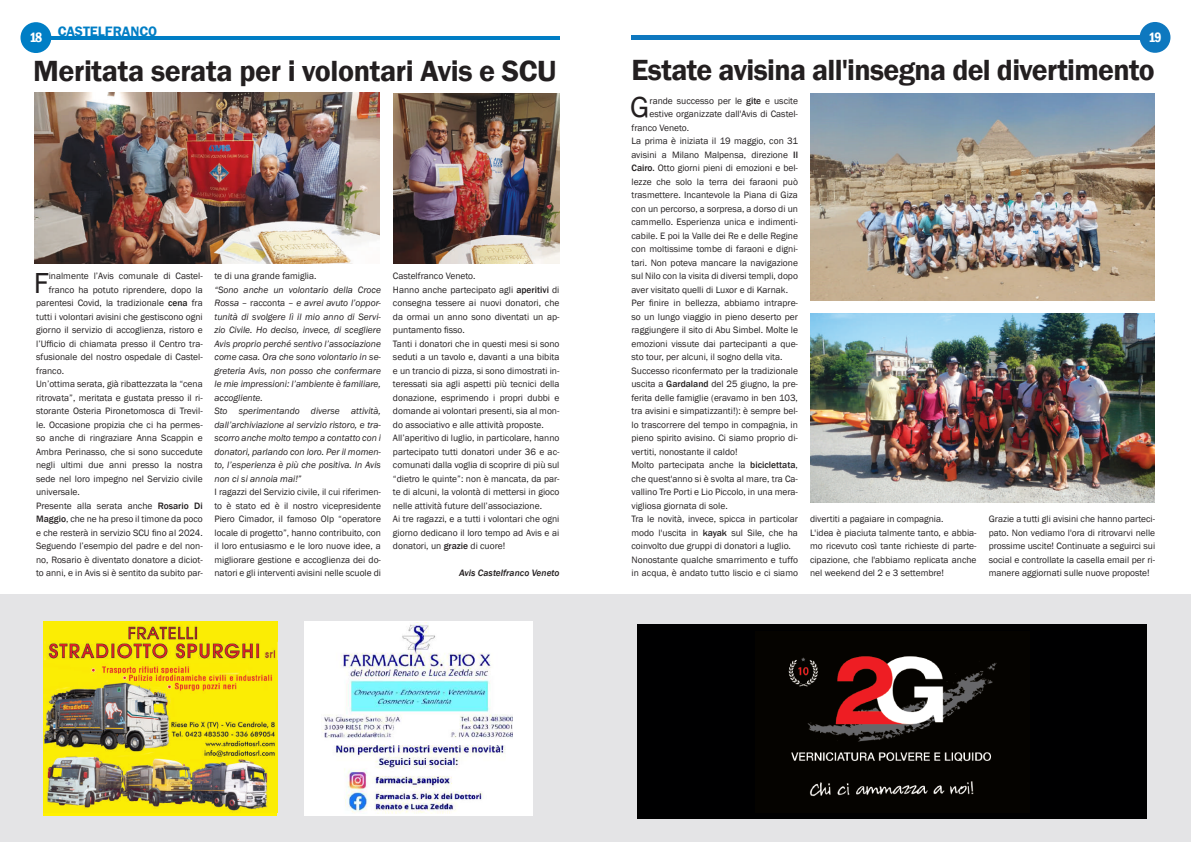
<style>
.page{position:relative;width:1191px;height:842px;background:#fff}
.page>*{position:absolute;margin:0;border:0;box-sizing:border-box;transform-origin:0 0}
.t1{font:600 30px "Franklin Gothic";letter-spacing:-.02em;color:#231f20}
.t2{font:29.8px "Franklin Gothic";color:#231f20}
.t3{font:600 14px "Franklin Gothic";color:#007ec5}
.t4{font:600 condensed 14px "Franklin Gothic";color:#fff}
.t5{font:9.5px/13.5px "Franklin Gothic";color:#231f20;text-align:justify}
.t6{font:italic 9.5px/13.5px "Franklin Gothic";color:#231f20}
.t7{font:italic 500 9.5px "Franklin Gothic";color:#231f20}
.s1{font-weight:500}
.s2{font-style:normal}
</style>
<div class="page">
<div style="left:20px;top:22px;width:31px;height:31px;background:#007ec5;border-radius:50%"></div>
<hr style="left:50px;top:36px;width:509px;height:3px;background:#007ec5">
<div style="left:1139px;top:22px;width:31px;height:31px;background:#0e78bf;border-radius:50%"></div>
<hr style="left:631px;top:35px;width:510px;height:4px;background:#0e78bf">
<img style="left:35px;top:93px;width:345px;height:170px">
<img style="left:393px;top:94px;width:166px;height:169px">
<img style="left:810px;top:313px;width:344px;height:189px">
<div style="left:0;top:594px;width:1191px;height:248px;background:#e4e4e6"></div>
<img style="left:44px;top:621px;width:233px;height:192px">
<div style="left:305px;top:621px;width:228px;height:194px;background:#fff"></div>
<img style="left:323px;top:622px;width:189px;height:192px">
<div style="left:637px;top:625px;width:510px;height:194px;background:#000001"></div>
<img style="left:810px;top:94px;width:345px;height:206px">
<img style="left:788px;top:656px;width:209px;height:141px">
<h3 class="t3" style="left:58px;top:23px;width:101px">CASTELFRANCO</h3>
<h1 class="t1" style="left:33px;top:52px;width:525px">Meritata serata per i volontari Avis e SCU</h1>
<h3 class="t4" style="left:29px;top:28px;width:15px">18</h3>
<h3 class="t4" style="left:1148px;top:28px;width:15px">19</h3>
<h1 class="t1" style="left:631px;top:52px;width:525px">Estate avisina all'insegna del divertimento</h1>
<h2 class="t2" style="left:34px;top:264px;width:17px">F</h2>
<p class="t5" style="left:49px;top:269px;width:155px">inalmente l’Avis comunale di Castel-</p>
<p class="t5" style="left:49px;top:283px;width:155px">franco ha potuto riprendere, dopo la</p>
<p class="t5" style="left:36px;top:296px;width:168px">parentesi Covid, la tradizionale <span class="s1">cena</span> fra</p>
<p class="t5" style="left:36px;top:310px;width:168px">tutti i volontari avisini che gestiscono ogni</p>
<p class="t5" style="left:36px;top:323px;width:168px">giorno il servizio di accoglienza, ristoro e</p>
<p class="t5" style="left:36px;top:337px;width:168px">l’Ufficio di chiamata presso il Centro tra-</p>
<p class="t5" style="left:36px;top:350px;width:168px">sfusionale del nostro ospedale di Castel-</p>
<p class="t5" style="left:36px;top:364px;width:29px">franco.</p>
<p class="t5" style="left:36px;top:377px;width:168px">Un’ottima serata, già ribattezzata la “cena</p>
<p class="t5" style="left:36px;top:391px;width:168px">ritrovata”, meritata e gustata presso il ri-</p>
<p class="t5" style="left:36px;top:404px;width:168px">storante Osteria Pironetomosca di Trevil-</p>
<p class="t5" style="left:36px;top:418px;width:168px">le. Occasione propizia che ci ha permes-</p>
<p class="t5" style="left:36px;top:431px;width:168px">so anche di ringraziare Anna Scappin e</p>
<p class="t5" style="left:36px;top:445px;width:168px">Ambra Perinasso, che si sono succedute</p>
<p class="t5" style="left:36px;top:458px;width:168px">negli ultimi due anni presso la nostra</p>
<p class="t5" style="left:36px;top:472px;width:168px">sede nel loro impegno nel Servizio civile</p>
<p class="t5" style="left:36px;top:485px;width:45px">universale.</p>
<p class="t5" style="left:36px;top:499px;width:168px">Presente alla serata anche <span class="s1">Rosario Di</span></p>
<p class="t5" style="left:36px;top:512px;width:168px"><span class="s1">Maggio</span>, che ne ha preso il timone da poco</p>
<p class="t5" style="left:36px;top:526px;width:168px">e che resterà in servizio SCU fino al 2024.</p>
<p class="t5" style="left:36px;top:539px;width:168px">Seguendo l’esempio del padre e del non-</p>
<p class="t5" style="left:36px;top:553px;width:168px">no, Rosario è diventato donatore a diciot-</p>
<p class="t5" style="left:36px;top:566px;width:168px">to anni, e in Avis si è sentito da subito par-</p>
<p class="t5" style="left:214px;top:269px;width:103px">te di una grande famiglia.</p>
<p class="t6" style="left:214px;top:283px;width:168px">“Sono anche un volontario della Croce Rossa <span class="s2">– racconta –</span> e avrei avuto l’oppor&shy;tunità di svolgere lì il mio anno di Servi&shy;zio Civile. Ho deciso, invece, di scegliere Avis proprio perché sentivo l’associazione come casa. Ora che sono volontario in se&shy;greteria Avis, non posso che confermare le mie impressioni: l’ambiente è familiare, accogliente.<br>Sto sperimentando diverse attività, dall’archiviazione al servizio ristoro, e tra&shy;scorro anche molto tempo a contatto con i donatori, parlando con loro. Per il momen&shy;to, l’esperienza è più che positiva. In Avis non ci si annoia mai!”</p>
<p class="t5" style="left:214px;top:485px;width:168px">I ragazzi del Servizio civile, il cui riferimen&shy;to è stato ed è il nostro vicepresidente Piero Cimador, il famoso Olp “operatore locale di progetto”, hanno contribuito, con il loro entusiasmo e le loro nuove idee, a migliorare gestione e accoglienza dei do&shy;natori e gli interventi avisini nelle scuole di</p>
<p class="t5" style="left:393px;top:269px;width:168px;text-align:left">Castelfranco Veneto.<br>Hanno anche partecipato agli <span class="s1">aperitivi</span> di consegna tessere ai nuovi donatori, che da ormai un anno sono diventati un ap&shy;puntamento fisso.<br>Tanti i donatori che in questi mesi si sono seduti a un tavolo e, davanti a una bibita e un trancio di pizza, si sono dimostrati in&shy;teressati sia agli aspetti più tecnici della donazione, esprimendo i propri dubbi e domande ai volontari presenti, sia al mon&shy;do associativo e alle attività proposte.<br>All’aperitivo di luglio, in particolare, hanno partecipato tutti donatori under 36 e ac&shy;comunati dalla voglia di scoprire di più sul “dietro le quinte”: non è mancata, da par&shy;te di alcuni, la volontà di mettersi in gioco nelle attività future dell’associazione.<br>Ai tre ragazzi, e a tutti i volontari che ogni giorno dedicano il loro tempo ad Avis e ai donatori, un <span class="s1">grazie</span> di cuore!</p>
<p class="t7" style="left:459px;top:567px;width:102px">Avis Castelfranco Veneto</p>
<h2 class="t2" style="left:630px;top:89px;width:21px">G</h2>
<p class="t5" style="left:649px;top:94px;width:150px">rande successo per le <span class="s1">gite</span> e uscite</p>
<p class="t5" style="left:649px;top:107px;width:150px">estive organizzate dall'Avis di Castel-</p>
<p class="t5" style="left:631px;top:121px;width:59px">franco Veneto.</p>
<p class="t5" style="left:631px;top:134px;width:168px">La prima è iniziata il 19 maggio, con 31</p>
<p class="t5" style="left:631px;top:148px;width:168px">avisini a Milano Malpensa, direzione <span class="s1">Il</span></p>
<p class="t5" style="left:631px;top:161px;width:168px"><span class="s1">Cairo.</span> Otto giorni pieni di emozioni e bel-</p>
<p class="t5" style="left:631px;top:175px;width:168px">lezze che solo la terra dei faraoni può</p>
<p class="t5" style="left:631px;top:188px;width:168px">trasmettere. Incantevole la Piana di Giza</p>
<p class="t5" style="left:631px;top:202px;width:168px">con un percorso, a sorpresa, a dorso di un</p>
<p class="t5" style="left:631px;top:215px;width:168px">cammello. Esperienza unica e indimenti-</p>
<p class="t5" style="left:631px;top:229px;width:168px">cabile. E poi la Valle dei Re e delle Regine</p>
<p class="t5" style="left:631px;top:242px;width:168px">con moltissime tombe di faraoni e digni-</p>
<p class="t5" style="left:631px;top:256px;width:168px">tari. Non poteva mancare la navigazione</p>
<p class="t5" style="left:631px;top:269px;width:168px">sul Nilo con la visita di diversi templi, dopo</p>
<p class="t5" style="left:631px;top:283px;width:158px">aver visitato quelli di Luxor e di Karnak.</p>
<p class="t5" style="left:631px;top:296px;width:168px">Per finire in bellezza, abbiamo intrapre-</p>
<p class="t5" style="left:631px;top:310px;width:168px">so un lungo viaggio in pieno deserto per</p>
<p class="t5" style="left:631px;top:323px;width:168px">raggiungere il sito di Abu Simbel. Molte le</p>
<p class="t5" style="left:631px;top:337px;width:168px">emozioni vissute dai partecipanti a que-</p>
<p class="t5" style="left:631px;top:350px;width:152px">sto tour, per alcuni, il sogno della vita.</p>
<p class="t5" style="left:631px;top:364px;width:168px">Successo riconfermato per la tradizionale</p>
<p class="t5" style="left:631px;top:377px;width:168px">uscita a <span class="s1">Gardaland</span> del 25 giugno, la pre-</p>
<p class="t5" style="left:631px;top:391px;width:168px">ferita delle famiglie (eravamo in ben 103,</p>
<p class="t5" style="left:631px;top:404px;width:168px">tra avisini e simpatizzanti!): è sempre bel-</p>
<p class="t5" style="left:631px;top:418px;width:168px">lo trascorrere del tempo in compagnia, in</p>
<p class="t5" style="left:631px;top:431px;width:168px">pieno spirito avisino. Ci siamo proprio di-</p>
<p class="t5" style="left:631px;top:445px;width:108px">vertiti, nonostante il caldo!</p>
<p class="t5" style="left:631px;top:458px;width:168px">Molto partecipata anche la <span class="s1">biciclettata</span>,</p>
<p class="t5" style="left:631px;top:472px;width:168px">che quest'anno si è svolta al mare, tra Ca-</p>
<p class="t5" style="left:631px;top:485px;width:168px">vallino Tre Porti e Lio Piccolo, in una mera-</p>
<p class="t5" style="left:631px;top:499px;width:98px">vigliosa giornata di sole.</p>
<p class="t5" style="left:631px;top:512px;width:168px">Tra le novità, invece, spicca in particolar</p>
<p class="t5" style="left:631px;top:526px;width:168px">modo l'uscita in <span class="s1">kayak</span> sul Sile, che ha</p>
<p class="t5" style="left:631px;top:539px;width:161px">coinvolto due gruppi di donatori a luglio.</p>
<p class="t5" style="left:631px;top:553px;width:168px">Nonostante qualche smarrimento e tuffo</p>
<p class="t5" style="left:631px;top:566px;width:168px">in acqua, è andato tutto liscio e ci siamo</p>
<p class="t5" style="left:810px;top:512px;width:168px;text-align:left">divertiti a pagaiare in compagnia.<br>L'idea è piaciuta talmente tanto, e abbia&shy;mo ricevuto così tante richieste di parte&shy;cipazione, che l'abbiamo replicata anche nel weekend del 2 e 3 settembre!</p>
<p class="t5" style="left:988px;top:512px;width:168px">Grazie a tutti gli avisini che hanno parteci&shy;pato. Non vediamo l'ora di ritrovarvi nelle prossime uscite! Continuate a seguirci sui social e controllate la casella email per ri&shy;manere aggiornati sulle nuove proposte!</p>
</div>
